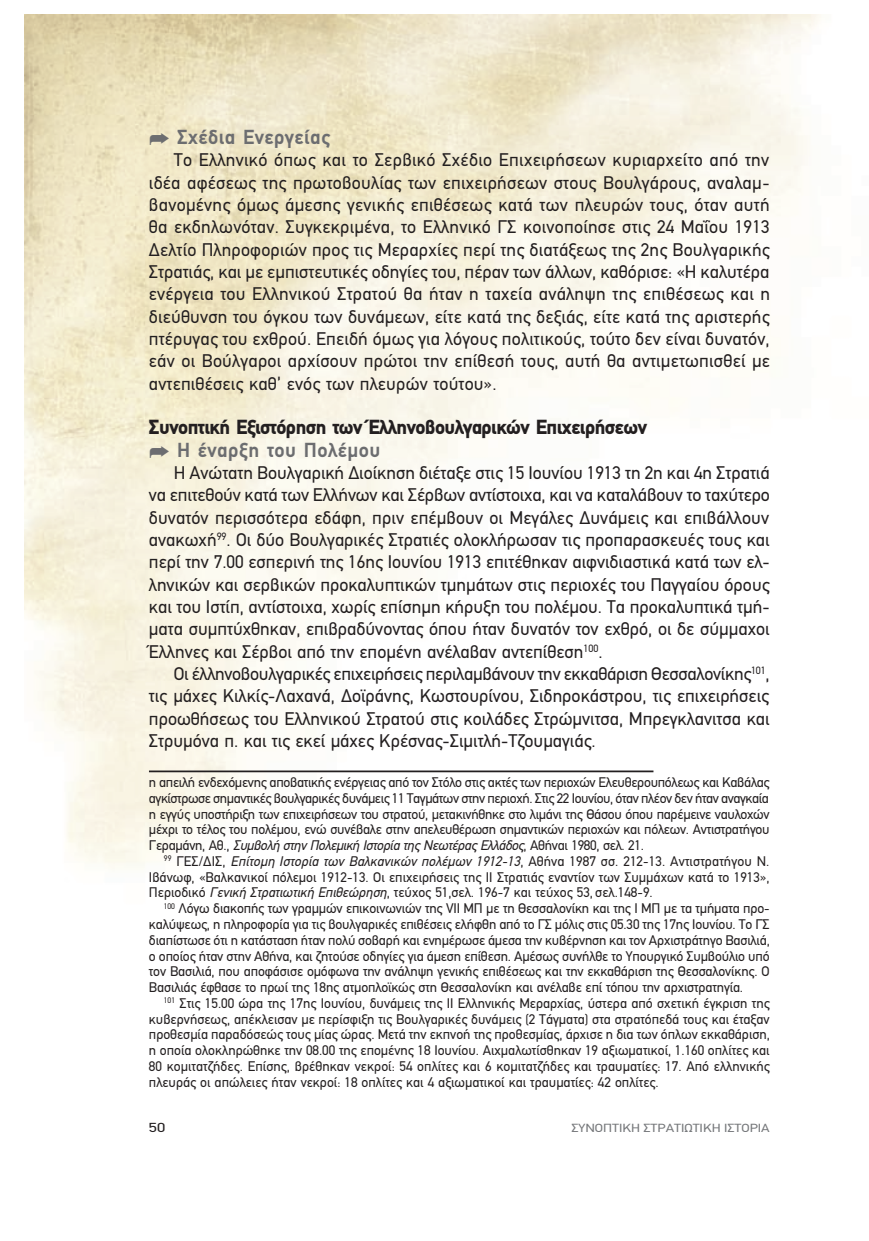
<style>
.page{position:relative;width:869px;height:1241px;background:#fff}
.page>*{position:absolute;margin:0;border:0;box-sizing:border-box;transform-origin:0 0}
.t1{font:900 20.47px/22.4px "PF Din Text";letter-spacing:-.025em;color:#231f20}
.t2{font:700 20.47px "PF Din Text";letter-spacing:.025em;color:#6c6d70}
.t3{font:18.38px/22.4px "PF Din Text";color:#231f20;text-align:justify}
.t4{font:14px "PF Din Text";letter-spacing:-.01em;color:#231f20}
.t5{font:14px "PF Din Text";letter-spacing:-.03em;color:#231f20}
.t6{font:14px "PF Din Text";letter-spacing:.01em;color:#231f20}
.t7{font:italic 14px "PF Din Text";letter-spacing:-.02em;color:#231f20}
.t8{font:13.12px "PF Din Text";color:#231f20;scale:1.33 1}
.t9{font:11.9px "PF Din Text";color:#76787b;scale:1.2 1}
.s1{font-weight:700;color:#6c6d70}
.s2{font-style:normal}
.s3{font-style:italic}
</style>
<div class="page">
<hr style="left:149px;top:770px;width:504px;height:2px;background:#231f20">
<svg style="left:150px;top:133px;width:19px;height:12px"></svg>
<svg style="left:150px;top:445px;width:19px;height:12px"></svg>
<p class="t2" style="left:177px;top:125px;width:155px">Σχέδια Ενεργείας</p>
<p class="t3" style="left:149px;top:149px;width:622px;text-indent:25px">Το Ελληνικό όπως και το Σερβικό Σχέδιο Επιχειρήσεων κυριαρχείτο από την ιδέα αφέσεως της πρωτοβουλίας των επιχειρήσεων στους Βουλγάρους, αναλαμ&shy;βανομένης όμως άμεσης γενικής επιθέσεως κατά των πλευρών τους, όταν αυτή θα εκδηλωνόταν. Συγκεκριμένα, το Ελληνικό ΓΣ κοινοποίησε στις 24 Μαΐου 1913<br>Δελτίο Πληροφοριών προς τις Μεραρχίες περί της διατάξεως της 2ης Βουλγαρικής Στρατιάς, και με εμπιστευτικές οδηγίες του, πέραν των άλλων, καθόρισε: «Η καλυτέρα ενέργεια του Ελληνικού Στρατού θα ήταν η ταχεία ανάληψη της επιθέσεως και η διεύθυνση του όγκου των δυνάμεων, είτε κατά της δεξιάς, είτε κατά της αριστερής πτέρυγας του εχθρού. Επειδή όμως για λόγους πολιτικούς, τούτο δεν είναι δυνατόν, εάν οι Βούλγαροι αρχίσουν πρώτοι την επίθεσή τους, αυτή θα αντιμετωπισθεί με αντεπιθέσεις καθ’ ενός των πλευρών τούτου».</p>
<p class="t1" style="left:177px;top:416px;width:471px;text-indent:-28px">Συνοπτική Εξιστόρηση των Έλληνοβουλγαρικών Επιχειρήσεων<br><span class="s1">Η έναρξη του Πολέμου</span></p>
<p class="t3" style="left:174px;top:461px;width:597px">Η Ανώτατη Βουλγαρική Διοίκηση διέταξε στις 15 Ιουνίου 1913 τη 2η και 4η Στρατιά</p>
<p class="t3" style="left:149px;top:484px;width:622px">να επιτεθούν κατά των Ελλήνων και Σέρβων αντίστοιχα, και να καταλάβουν το ταχύτερο</p>
<p class="t3" style="left:149px;top:506px;width:621px">δυνατόν περισσότερα εδάφη, πριν επέμβουν οι Μεγάλες Δυνάμεις και επιβάλλουν</p>
<p class="t3" style="left:149px;top:528px;width:622px">ανακωχή<sup>99</sup>. Οι δύο Βουλγαρικές Στρατιές ολοκλήρωσαν τις προπαρασκευές τους και</p>
<p class="t3" style="left:149px;top:551px;width:622px">περί την 7.00 εσπερινή της 16ης Ιουνίου 1913 επιτέθηκαν αιφνιδιαστικά κατά των ελ-</p>
<p class="t3" style="left:149px;top:573px;width:622px">ληνικών και σερβικών προκαλυπτικών τμημάτων στις περιοχές του Παγγαίου όρους</p>
<p class="t3" style="left:149px;top:595px;width:622px">και του Ιστίπ, αντίστοιχα, χωρίς επίσημη κήρυξη του πολέμου. Τα προκαλυπτικά τμή-</p>
<p class="t3" style="left:149px;top:618px;width:622px">ματα συμπτύχθηκαν, επιβραδύνοντας όπου ήταν δυνατόν τον εχθρό, οι δε σύμμαχοι</p>
<p class="t3" style="left:149px;top:640px;width:455px">Έλληνες και Σέρβοι από την επομένη ανέλαβαν αντεπίθεση<sup>100</sup>.</p>
<p class="t3" style="left:174px;top:662px;width:597px">Οι έλληνοβουλγαρικές επιχειρήσεις περιλαμβάνουν την εκκαθάριση Θεσσαλονίκης<sup>101</sup>,</p>
<p class="t3" style="left:149px;top:685px;width:621px">τις μάχες Κιλκίς-Λαχανά, Δοϊράνης, Κωστουρίνου, Σιδηροκάστρου, τις επιχειρήσεις</p>
<p class="t3" style="left:149px;top:707px;width:622px">προωθήσεως του Ελληνικού Στρατού στις κοιλάδες Στρώμνιτσα, Μπρεγκλανιτσα και</p>
<p class="t3" style="left:149px;top:729px;width:448px">Στρυμόνα π. και τις εκεί μάχες Κρέσνας-Σιμιτλή-Τζουμαγιάς.</p>
<p class="t4" style="left:149px;top:774px;width:622px">η απειλή ενδεχόμενης αποβατικής ενέργειας από τον Στόλο στις ακτές των περιοχών Ελευθερουπόλεως και Καβάλας</p>
<p class="t5" style="left:149px;top:789px;width:621px">αγκίστρωσε σημαντικές βουλγαρικές δυνάμεις 11 Ταγμάτων στην περιοχή. Στις 22 Ιουνίου, όταν πλέον δεν ήταν αναγκαία</p>
<p class="t4" style="left:149px;top:805px;width:622px">η εγγύς υποστήριξη των επιχειρήσεων του στρατού, μετακινήθηκε στο λιμάνι της Θάσου όπου παρέμεινε ναυλοχών</p>
<p class="t4" style="left:149px;top:821px;width:622px">μέχρι το τέλος του πολέμου, ενώ συνέβαλε στην απελευθέρωση σημαντικών περιοχών και πόλεων. Αντιστρατήγου</p>
<p class="t7" style="left:149px;top:837px;width:496px"><span class="s2">Γεραμάνη, Αθ.,</span> Συμβολή στην Πολεμική Ιστορία της Νεωτέρας Ελλάδος<span class="s2">, Αθήναι 1980, σελ. 21.</span></p>
<p class="t6" style="left:164px;top:852px;width:606px"><sup>99</sup> ΓΕΣ/ΔΙΣ, <span class="s3">Επίτομη Ιστορία των Βαλκανικών πολέμων 1912-13</span>, Αθήνα 1987 σσ. 212-13. Αντιστρατήγου Ν.</p>
<p class="t4" style="left:149px;top:868px;width:621px">Ιβάνωφ, «Βαλκανικοί πόλεμοι 1912-13. Οι επιχειρήσεις της ΙΙ Στρατιάς εναντίον των Συμμάχων κατά το 1913»,</p>
<p class="t4" style="left:149px;top:884px;width:505px">Περιοδικό <span class="s3">Γενική Στρατιωτική Επιθεώρηση</span>, τεύχος 51,σελ. 196-7 και τεύχος 53, σελ.148-9.</p>
<p class="t4" style="left:164px;top:900px;width:607px"><sup>100</sup> Λόγω διακοπής των γραμμών επικοινωνιών της VΙΙ ΜΠ με τη Θεσσαλονίκη και της Ι ΜΠ με τα τμήματα προ-</p>
<p class="t4" style="left:149px;top:915px;width:622px">καλύψεως, η πληροφορία για τις βουλγαρικές επιθέσεις ελήφθη από το ΓΣ μόλις στις 05.30 της 17ης Ιουνίου. Το ΓΣ</p>
<p class="t4" style="left:149px;top:931px;width:622px">διαπίστωσε ότι η κατάσταση ήταν πολύ σοβαρή και ενημέρωσε άμεσα την κυβέρνηση και τον Αρχιστράτηγο Βασιλιά,</p>
<p class="t4" style="left:149px;top:947px;width:622px">ο οποίος ήταν στην Αθήνα, και ζητούσε οδηγίες για άμεση επίθεση. Αμέσως συνήλθε το Υπουργικό Συμβούλιο υπό</p>
<p class="t4" style="left:149px;top:963px;width:622px">τον Βασιλιά, που αποφάσισε ομόφωνα την ανάληψη γενικής επιθέσεως και την εκκαθάριση της Θεσσαλονίκης. Ο</p>
<p class="t4" style="left:149px;top:978px;width:595px">Βασιλιάς έφθασε το πρωί της 18ης ατμοπλοϊκώς στη Θεσσαλονίκη και ανέλαβε επί τόπου την αρχιστρατηγία.</p>
<p class="t4" style="left:164px;top:994px;width:607px"><sup>101</sup> Στις 15.00 ώρα της 17ης Ιουνίου, δυνάμεις της ΙΙ Ελληνικής Μεραρχίας, ύστερα από σχετική έγκριση της</p>
<p class="t4" style="left:149px;top:1010px;width:622px">κυβερνήσεως, απέκλεισαν με περίσφιξη τις Βουλγαρικές δυνάμεις (2 Τάγματα) στα στρατόπεδά τους και έταξαν</p>
<p class="t4" style="left:149px;top:1026px;width:622px">προθεσμία παραδόσεώς τους μίας ώρας. Μετά την εκπνοή της προθεσμίας, άρχισε η δια των όπλων εκκαθάριση,</p>
<p class="t4" style="left:149px;top:1041px;width:622px">η οποία ολοκληρώθηκε την 08.00 της επομένης 18 Ιουνίου. Αιχμαλωτίσθηκαν 19 αξιωματικοί, 1.160 οπλίτες και</p>
<p class="t4" style="left:149px;top:1057px;width:622px">80 κομιτατζήδες. Επίσης, βρέθηκαν νεκροί: 54 οπλίτες και 6 κομιτατζήδες και τραυματίες: 17. Από ελληνικής</p>
<p class="t4" style="left:149px;top:1073px;width:511px">πλευράς οι απώλειες ήταν νεκροί: 18 οπλίτες και 4 αξιωματικοί και τραυματίες: 42 οπλίτες.</p>
<p class="t8" style="left:149px;top:1119px;width:14px">50</p>
<p class="t9" style="left:571px;top:1120px;width:167px">ΣΥΝΟΠΤΙΚΗ ΣΤΡΑΤΙΩΤΙΚΗ ΙΣΤΟΡΙΑ</p>
</div>
